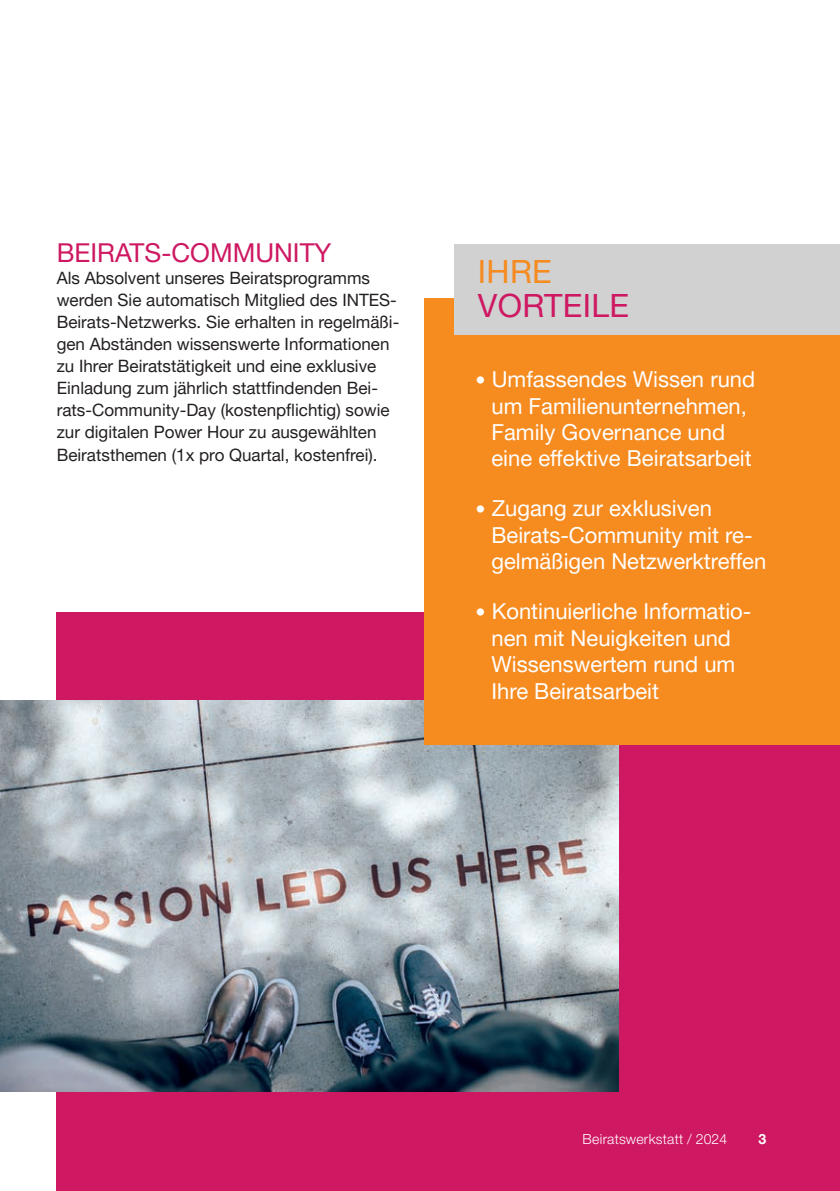
<style>
.page{position:relative;width:840px;height:1191px;background:#fff}
.page>*{position:absolute;margin:0;border:0;box-sizing:border-box;transform-origin:0 0}
.t1{font:32px "Helvetica Neue LT Pro";letter-spacing:.01em;color:#ce1861}
.t2{font:32px "Helvetica Neue LT Pro";color:#f68b1f}
.t3{font:26px "Helvetica Neue LT Pro";color:#ce1861}
.t4{font:22px/26.4px "Helvetica Neue LT Pro";color:#fff}
.t5{font:17px/22px "Helvetica Neue LT Pro";color:#231f20}
.t6{font:300 14px "Helvetica Neue LT Pro";letter-spacing:.015em;color:#fff}
.t7{font:700 14px "Helvetica Neue LT Pro";color:#fff}
.s1{font-size:20px}
</style>
<div class="page">
<div style="left:57px;top:612px;width:782px;height:579px;background:#ce1861"></div>
<img style="left:0;top:700px;width:618px;height:391px">
<div style="left:424px;top:298px;width:415px;height:446px;background:#f68b1f"></div>
<div style="left:454px;top:244px;width:385px;height:90px;background:#d1d1d2"></div>
<h2 class="t3" style="left:57px;top:237px;width:276px">BEIRATS-COMMUNITY</h2>
<p class="t5" style="left:57px;top:267px;width:344px">Als Absolvent unseres Beiratsprogramms werden Sie automatisch Mitglied des INTES-Beirats-Netzwerks. Sie erhalten in regelmäßi&shy;gen Abständen wissenswerte Informationen zu Ihrer Beiratstätigkeit und eine exklusive Einladung zum jährlich stattfindenden Bei&shy;rats-Community-Day (kostenpflichtig) sowie zur digitalen Power Hour zu ausgewählten Beiratsthemen (1x pro Quartal, kostenfrei).</p>
<h1 class="t2" style="left:477px;top:252px;width:75px">IHRE</h1>
<h1 class="t1" style="left:477px;top:286px;width:153px">VORTEILE</h1>
<p class="t4" style="left:491px;top:365px;width:265px;text-indent:-16px"><span class="s1">•</span> Umfassendes Wissen rund um Familienunternehmen,<br>Family Governance und eine effektive Beiratsarbeit</p>
<p class="t4" style="left:491px;top:495px;width:276px;text-indent:-16px"><span class="s1">•</span> Zugang zur exklusiven<br>Beirats-Community mit re&shy;gelmäßigen Netzwerktreffen</p>
<p class="t4" style="left:491px;top:597px;width:261px;text-indent:-16px"><span class="s1">•</span> Kontinuierliche Informatio&shy;nen mit Neuigkeiten und<br>Wissenswertem rund um<br>Ihre Beiratsarbeit</p>
<p class="t6" style="left:582px;top:1130px;width:146px">Beiratswerkstatt / 2024</p>
<p class="t7" style="left:758px;top:1130px;width:9px">3</p>
</div>
